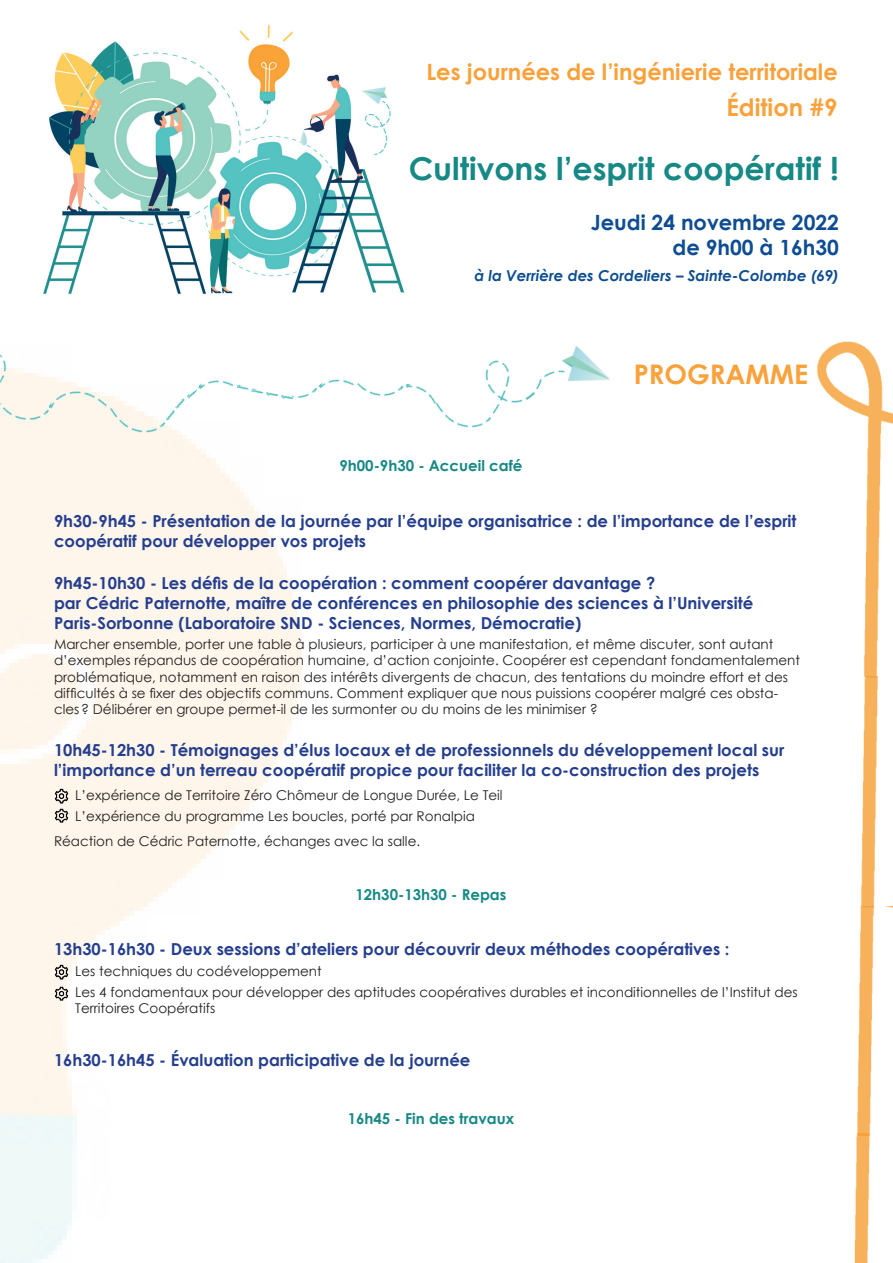
<style>
.page{position:relative;width:893px;height:1263px;background:#fff}
.page>*{position:absolute;margin:0;border:0;box-sizing:border-box;transform-origin:0 0}
.t1{font:700 31.5px "Century Gothic";color:#168985}
.t2{font:700 27px "Century Gothic";color:#f9a13a}
.t3{font:700 24px "Century Gothic";color:#f9a13a}
.t4{font:700 22.5px "Century Gothic";color:#f9a13a}
.t5{font:700 21px/25.2px "Century Gothic";color:#0e4d91;text-align:right}
.t6{font:700 16.5px/19.8px "Century Gothic";color:#253f8e}
.t7{font:700 15px "Century Gothic";color:#168985}
.t8{font:italic 700 15px "Century Gothic";color:#0e4d91}
.t9{font:13.5px/16.2px "Century Gothic";color:#231f20}
</style>
<div class="page">
<img style="left:818px;top:341px;width:75px;height:335px">
<img style="left:860px;top:676px;width:18px;height:231px">
<img style="left:856px;top:907px;width:37px;height:227px">
<img style="left:854px;top:1134px;width:16px;height:129px">
<img style="left:53px;top:788px;width:17px;height:16px">
<img style="left:53px;top:964px;width:17px;height:16px">
<img style="left:53px;top:985px;width:16px;height:16px">
<img style="left:53px;top:807px;width:17px;height:17px">
<img style="left:547px;top:346px;width:63px;height:36px">
<img style="left:485px;top:360px;width:62px;height:49px">
<img style="left:60px;top:377px;width:41px;height:57px">
<img style="left:198px;top:380px;width:39px;height:10px">
<img style="left:324px;top:379px;width:27px;height:7px">
<img style="left:410px;top:383px;width:17px;height:10px">
<img style="left:101px;top:392px;width:71px;height:58px">
<img style="left:293px;top:382px;width:31px;height:17px">
<img style="left:428px;top:378px;width:69px;height:50px">
<img style="left:351px;top:382px;width:59px;height:14px">
<svg style="left:164px;top:389px;width:33px;height:32px"></svg>
<svg style="left:237px;top:385px;width:56px;height:15px"></svg>
<img style="left:0;top:354px;width:60px;height:84px">
<img style="left:43px;top:25px;width:362px;height:269px">
<h3 class="t4" style="left:426px;top:54px;width:413px">Les journées de l’ingénierie territoriale</h3>
<h3 class="t3" style="left:726px;top:89px;width:113px">Édition #9</h3>
<h1 class="t1" style="left:409px;top:144px;width:432px">Cultivons l’esprit coopératif !</h1>
<h3 class="t5" style="left:591px;top:209px;width:250px">Jeudi 24 novembre 2022 de 9h00 à 16h30</h3>
<p class="t8" style="left:474px;top:264px;width:366px">à la Verrière des Cordeliers – Sainte-Colombe (69)</p>
<p class="t7" style="left:339px;top:454px;width:185px">9h00-9h30 - Accueil café</p>
<h2 class="t2" style="left:634px;top:354px;width:176px">PROGRAMME</h2>
<p class="t6" style="left:54px;top:510px;width:744px">9h30-9h45 - Présentation de la journée par l’équipe organisatrice : de l’importance de l’esprit coopératif pour développer vos projets</p>
<p class="t6" style="left:54px;top:572px;width:701px">9h45-10h30 - Les défis de la coopération : comment coopérer davantage ?<br>par Cédric Paternotte, maître de conférences en philosophie des sciences à l’Université<br>Paris-Sorbonne (Laboratoire SND - Sciences, Normes, Démocratie)</p>
<p class="t9" style="left:54px;top:636px;width:747px">Marcher ensemble, porter une table à plusieurs, participer à une manifestation, et même discuter, sont autant d’exemples répandus de coopération humaine, d’action conjointe. Coopérer est cependant fondamentalement problématique, notamment en raison des intérêts divergents de chacun, des tentations du moindre effort et des difficultés à se fixer des objectifs communs. Comment expliquer que nous puissions coopérer malgré ces obsta&shy;cles? Délibérer en groupe permet-il de les surmonter ou du moins de les minimiser ?</p>
<p class="t6" style="left:54px;top:739px;width:732px">10h45-12h30 - Témoignages d’élus locaux et de professionnels du développement local sur l’importance d’un terreau coopératif propice pour faciliter la co-construction des projets</p>
<p class="t9" style="left:75px;top:785px;width:429px;line-height:20.4px">L’expérience de Territoire Zéro Chômeur de Longue Durée, Le Teil<br>L’expérience du programme Les boucles, porté par Ronalpia</p>
<p class="t9" style="left:54px;top:832px;width:368px">Réaction de Cédric Paternotte, échanges avec la salle.</p>
<p class="t7" style="left:355px;top:883px;width:152px">12h30-13h30 - Repas</p>
<p class="t6" style="left:54px;top:939px;width:677px">13h30-16h30 - Deux sessions d’ateliers pour découvrir deux méthodes coopératives :</p>
<p class="t9" style="left:75px;top:961px;width:724px;line-height:20.7px">Les techniques du codéveloppement<br>Les 4 fondamentaux pour développer des aptitudes coopératives durables et inconditionnelles de l’Institut des</p>
<p class="t9" style="left:75px;top:1000px;width:141px">Territoires Coopératifs</p>
<p class="t6" style="left:54px;top:1049px;width:418px">16h30-16h45 - Évaluation participative de la journée</p>
<p class="t7" style="left:348px;top:1107px;width:168px">16h45 - Fin des travaux</p>
</div>
